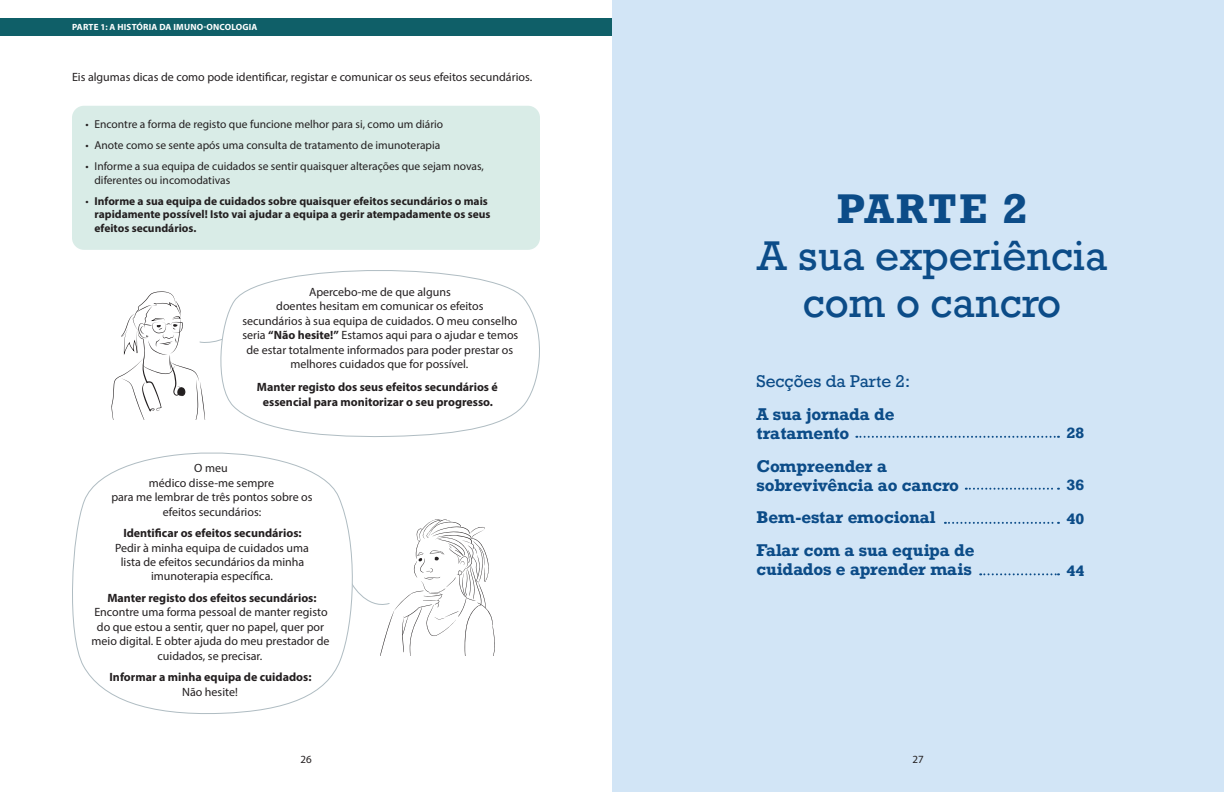
<style>
.page{position:relative;width:1224px;height:792px;background:#fff}
.page>*{position:absolute;margin:0;border:0;box-sizing:border-box;transform-origin:0 0}
.t1{font:39px/46.8px "Rockwell";color:#0c4c88;text-align:center}
.t2{font:700 39px "Rockwell";letter-spacing:.045em;color:#0c4c88}
.t3{font:700 16px/19.2px "Rockwell";letter-spacing:-.01em;color:#0c4c88}
.t4{font:16px "Rockwell";color:#0c4c88}
.t5{font:700 14px "Rockwell";color:#0c4c88}
.t6{font:12px/14.4px "Myriad Pro";color:#231f20;text-align:center}
.t7{font:700 12px/14.4px "Myriad Pro";color:#231f20;text-align:center}
.t8{font:11.5px/13.8px "Myriad Pro";color:#231f20}
.t9{font:700 11.5px/13.8px "Myriad Pro";color:#231f20}
.t10{font:11px "Myriad Pro";color:#231f20}
.t11{font:700 9px "Myriad Pro";letter-spacing:.02em;color:#fff}
.s1{font-weight:400}
.s2{font-weight:700}
</style>
<div class="page">
<div style="left:612px;top:0;width:612px;height:792px;background:#d2e5f6"></div>
<svg style="left:966px;top:488px;width:93px;height:2px"></svg>
<svg style="left:980px;top:573px;width:79px;height:2px"></svg>
<svg style="left:945px;top:522px;width:114px;height:2px"></svg>
<svg style="left:856px;top:436px;width:203px;height:2px"></svg>
<div style="left:0;top:18px;width:612px;height:18px;background:#0f5f68"></div>
<svg style="left:111px;top:291px;width:103px;height:129px"></svg>
<svg style="left:359px;top:519px;width:136px;height:137px"></svg>
<svg style="left:214px;top:270px;width:326px;height:167px"></svg>
<svg style="left:72px;top:436px;width:287px;height:278px"></svg>
<div style="left:72px;top:106px;width:468px;height:144px;background:#d9ece7;border-radius:12px"></div>
<p class="t11" style="left:72px;top:21px;width:187px">PARTE 1: A HISTÓRIA DA IMUNO-ONCOLOGIA</p>
<p class="t6" style="left:72px;top:70px;width:462px">Eis algumas dicas de como pode identificar, registar e comunicar os seus efeitos secundários.</p>
<p class="t8" style="left:86px;top:117px;width:359px">• Encontre a forma de registo que funcione melhor para si, como um diário</p>
<p class="t8" style="left:86px;top:138px;width:356px">• Anote como se sente após uma consulta de tratamento de imunoterapia</p>
<p class="t8" style="left:95px;top:159px;width:391px;text-indent:-9px">• Informe a sua equipa de cuidados se sentir quaisquer alterações que sejam novas, diferentes ou incomodativas</p>
<p class="t9" style="left:95px;top:194px;width:398px;text-indent:-9px"><span class="s1">•</span> Informe a sua equipa de cuidados sobre quaisquer efeitos secundários o mais rapidamente possível! Isto vai ajudar a equipa a gerir atempadamente os seus efeitos secundários.</p>
<p class="t6" style="left:242px;top:285px;width:277px">Apercebo-me de que alguns<br>doentes hesitam em comunicar os efeitos<br>secundários à sua equipa de cuidados. O meu conselho seria <span class="s2">“Não hesite!”</span> Estamos aqui para o ajudar e temos de estar totalmente informados para poder prestar os melhores cuidados que for possível.</p>
<p class="t7" style="left:257px;top:380px;width:243px">Manter registo dos seus efeitos secundários é essencial para monitorizar o seu progresso.</p>
<p class="t6" style="left:111px;top:461px;width:203px">O meu<br>médico disse-me sempre<br>para me lembrar de três pontos sobre os efeitos secundários:</p>
<p class="t7" style="left:123px;top:526px;width:180px">Identificar os efeitos secundários:</p>
<p class="t6" style="left:115px;top:540px;width:196px">Pedir à minha equipa de cuidados uma lista de efeitos secundários da minha imunoterapia específica.</p>
<p class="t7" style="left:107px;top:590px;width:211px">Manter registo dos efeitos secundários:</p>
<p class="t6" style="left:92px;top:605px;width:239px">Encontre uma forma pessoal de manter registo do que estou a sentir, quer no papel, quer por meio digital. E obter ajuda do meu prestador de cuidados, se precisar.</p>
<p class="t7" style="left:110px;top:670px;width:203px">Informar a minha equipa de cuidados:</p>
<p class="t6" style="left:182px;top:684px;width:57px">Não hesite!</p>
<h1 class="t2" style="left:837px;top:184px;width:192px">PARTE 2</h1>
<h1 class="t1" style="left:756px;top:233px;width:353px">A sua experiência com o cancro</h1>
<h2 class="t4" style="left:756px;top:371px;width:155px">Secções da Parte 2:</h2>
<h2 class="t3" style="left:756px;top:404px;width:139px">A sua jornada de tratamento</h2>
<h2 class="t3" style="left:756px;top:456px;width:204px">Compreender a sobrevivência ao cancro</h2>
<h2 class="t3" style="left:756px;top:501px;width:220px;line-height:32.7px">Bem-estar emocional<br>Falar com a sua equipa de</h2>
<h2 class="t3" style="left:756px;top:560px;width:217px">cuidados e aprender mais</h2>
<p class="t5" style="left:1067px;top:424px;width:19px">28</p>
<p class="t5" style="left:1067px;top:476px;width:19px">36</p>
<p class="t5" style="left:1067px;top:510px;width:19px">40</p>
<p class="t5" style="left:1067px;top:562px;width:19px">44</p>
<p class="t10" style="left:300px;top:752px;width:13px">26</p>
<p class="t10" style="left:912px;top:752px;width:13px">27</p>
</div>
